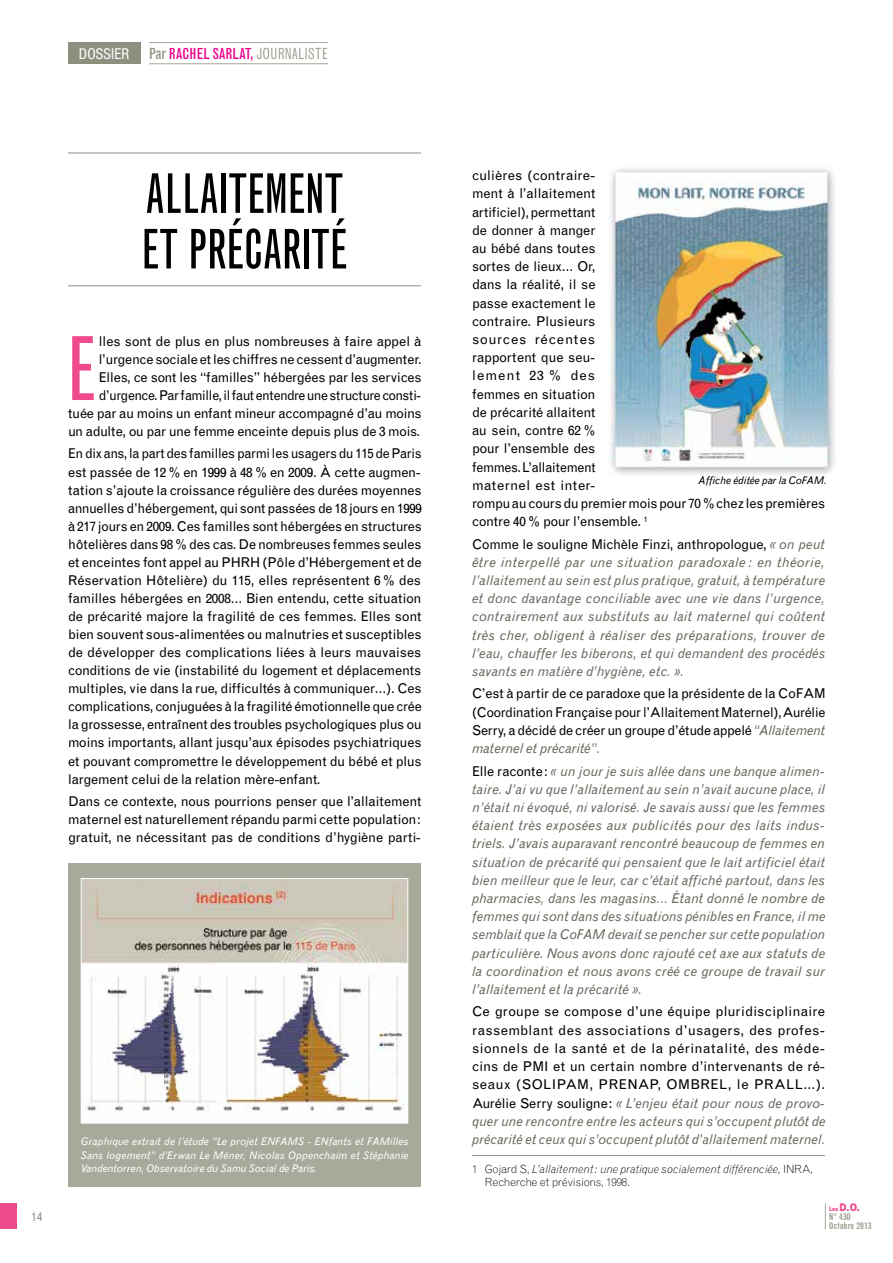
<style>
.page{position:relative;width:893px;height:1263px;background:#fff}
.page>*{position:absolute;margin:0;border:0;box-sizing:border-box;transform-origin:0 0}
.t1{font:extra-condensed 87.3px "Grotesque";color:#ef4a8d}
.t2{font:extra-condensed 54px/55.5px "Grotesque";letter-spacing:.01em;color:#000}
.t3{font:condensed 15px "Grotesque";letter-spacing:-.02em;color:#ec008c}
.t4{font:condensed 15px "Helvetica Neue";letter-spacing:.01em;color:#fff}
.t5{font:13.5px/18.1px "Grotesque";letter-spacing:-.015em;color:#000;text-align:justify}
.t6{font:italic 13.5px/18.1px "Grotesque";color:#676a5e;text-align:justify}
.t7{font:condensed 12px "Helvetica Neue";color:#8c907f}
.t8{font:italic 300 11.25px/13.5px "Grotesque";letter-spacing:-.015em;color:#000}
.t9{font:italic 10.5px/13.5px "Grotesque";color:#fff}
.t10{font:italic 10.5px "Grotesque";letter-spacing:-.015em;color:#000}
.t11{font:10.5px "Aller Display";color:#ef4a8d}
.t12{font:condensed 9px/9px "Grotesque";letter-spacing:.01em;color:#8c907f}
.s1{color:#8c907f}
.s2{font-weight:300;color:#8c907f}
.s3{font-style:normal;color:#000}
.s4{font-style:italic;color:#676a5e}
.s5{font-style:normal}
.s6{font-size:6px}
</style>
<div class="page">
<div style="left:0;top:1203px;width:17px;height:26px;background:#ef4a8d"></div>
<div style="left:68px;top:43px;width:72px;height:21px;background:#8c907f"></div>
<svg style="left:825px;top:1203px;width:1px;height:26px"></svg>
<hr style="left:149px;top:42px;width:179px;height:1px;background:#a7a699">
<hr style="left:149px;top:63px;width:179px;height:1px;background:#a7a699">
<hr style="left:68px;top:153px;width:353px;height:1px;background:#8c907f">
<hr style="left:68px;top:285px;width:353px;height:1px;background:#8c907f">
<div style="left:68px;top:863px;width:353px;height:323px;background:#a6aa9b"></div>
<svg style="left:80px;top:878px;width:329px;height:246px"></svg>
<img style="left:608px;top:168px;width:227px;height:307px">
<hr style="left:472px;top:1155px;width:353px;height:1px;background:#8c907f">
<p class="t4" style="left:79px;top:45px;width:52px">DOSSIER</p>
<p class="t3" style="left:149px;top:45px;width:181px"><span class="s1">Par</span> RACHEL SARLAT, <span class="s2">JOURNALISTE</span></p>
<p class="t7" style="left:31px;top:1210px;width:13px">14</p>
<h2 class="t2" style="left:142px;top:166px;width:207px">ALLAITEMENT<br>ET PRÉCARITÉ</h2>
<h1 class="t1" style="left:68px;top:317px;width:29px">E</h1>
<p class="t5" style="left:68px;top:332px;width:355px;text-align:right">lles sont de plus en plus nombreuses à faire appel à l’urgence sociale et les chiffres ne cessent d’augmenter.<br>Elles, ce sont les “familles” hébergées par les services d’urgence. Par famille, il faut entendre une structure consti-<br>tuée par au moins un enfant mineur accompagné d’au moins un adulte, ou par une femme enceinte depuis plus de 3 mois.</p>
<p class="t5" style="left:68px;top:445px;width:355px">En dix ans, la part des familles parmi les usagers du 115 de Paris est passée de 12 % en 1999 à 48 % en 2009. À cette augmen&shy;tation s’ajoute la croissance régulière des durées moyennes annuelles d’hébergement, qui sont passées de 18 jours en 1999 à 217 jours en 2009. Ces familles sont hébergées en structures hôtelières dans 98 % des cas. De nombreuses femmes seules et enceintes font appel au PHRH (Pôle d’Hébergement et de Réservation Hôtelière) du 115, elles représentent 6 % des familles hébergées en 2008… Bien entendu, cette situation de précarité majore la fragilité de ces femmes. Elles sont bien souvent sous-alimentées ou malnutries et susceptibles de développer des complications liées à leurs mauvaises conditions de vie (instabilité du logement et déplacements multiples, vie dans la rue, difficultés à communiquer…). Ces complications, conjuguées à la fragilité émotionnelle que crée la grossesse, entraînent des troubles psychologiques plus ou moins importants, allant jusqu’aux épisodes psychiatriques et pouvant compromettre le développement du bébé et plus largement celui de la relation mère-enfant.</p>
<p class="t5" style="left:68px;top:792px;width:355px">Dans ce contexte, nous pourrions penser que l’allaitement maternel est naturellement répandu parmi cette population: gratuit, ne nécessitant pas de conditions d’hygiène parti-</p>
<p class="t5" style="left:472px;top:167px;width:355px;text-align:left">culières (contraire-<br>ment à l’allaitement<br>artificiel), permettant<br>de donner à manger<br>au bébé dans toutes<br>sortes de lieux… Or,<br>dans la réalité, il se<br>passe exactement le<br>contraire. Plusieurs<br>sources récentes<br>rapportent que seu-<br>lement 23 % des<br>femmes en situation<br>de précarité allaitent<br>au sein, contre 62 %<br>pour l’ensemble des<br>femmes. L’allaitement<br>maternel est inter-<br>rompu au cours du premier mois pour 70 % chez les premières contre 40 % pour l’ensemble. <sup>1</sup></p>
<p class="t6" style="left:472px;top:535px;width:355px"><span class="s3">Comme le souligne Michèle Finzi, anthropologue,</span> « on peut être interpellé par une situation paradoxale : en théorie, l’allaitement au sein est plus pratique, gratuit, à température et donc davantage conciliable avec une vie dans l’urgence, contrairement aux substituts au lait maternel qui coûtent très cher, obligent à réaliser des préparations, trouver de l’eau, chauffer les biberons, et qui demandent des procédés savants en matière d’hygiène, etc. ».</p>
<p class="t5" style="left:472px;top:685px;width:355px">C’est à partir de ce paradoxe que la présidente de la CoFAM (Coordination Française pour l’Allaitement Maternel), Aurélie Serry, a décidé de créer un groupe d’étude appelé <span class="s4">“Allaitement maternel et précarité”.</span></p>
<p class="t6" style="left:472px;top:762px;width:355px"><span class="s3">Elle raconte:</span> « un jour je suis allée dans une banque alimen&shy;taire. J’ai vu que l’allaitement au sein n’avait aucune place, il n’était ni évoqué, ni valorisé. Je savais aussi que les femmes étaient très exposées aux publicités pour des laits indus&shy;triels. J’avais auparavant rencontré beaucoup de femmes en situation de précarité qui pensaient que le lait artificiel était bien meilleur que le leur, car c’était affiché partout, dans les pharmacies, dans les magasins… Étant donné le nombre de femmes qui sont dans des situations pénibles en France, il me semblait que la CoFAM devait se pencher sur cette population particulière. Nous avons donc rajouté cet axe aux statuts de la coordination et nous avons créé ce groupe de travail sur l’allaitement et la précarité ».</p>
<p class="t5" style="left:472px;top:1003px;width:355px">Ce groupe se compose d’une équipe pluridisciplinaire rassemblant des associations d’usagers, des profes&shy;sionnels de la santé et de la périnatalité, des méde&shy;cins de PMI et un certain nombre d’intervenants de ré&shy;seaux (SOLIPAM, PRENAP, OMBREL, le PRALL…).<br>Aurélie Serry souligne: <span class="s4">« L’enjeu était pour nous de provo&shy;quer une rencontre entre les acteurs qui s’occupent plutôt de</span></p>
<p class="t10" style="left:698px;top:474px;width:130px">Affiche éditée par la CoFAM.</p>
<p class="t9" style="left:81px;top:1135px;width:329px">Graphique extrait de l’étude “Le projet ENFAMS - ENfants et FAMilles</p>
<p class="t6" style="left:472px;top:1130px;width:355px">précarité et ceux qui s’occupent plutôt d’allaitement maternel.</p>
<p class="t9" style="left:81px;top:1148px;width:329px">Sans logement” d’Erwan Le Méner, Nicolas Oppenchaim et Stéphanie<br>Vandentorren, Observatoire du Samu Social de Paris.</p>
<p class="t8" style="left:485px;top:1162px;width:330px;text-indent:-13px"><span class="s5">1 Gojard S,</span> L’allaitement: une pratique socialement différenciée, <span class="s5">INRA,<br>Recherche et prévisions, 1998.</span></p>
<p class="t11" style="left:829px;top:1201px;width:32px"><span class="s6">Les</span> D.O.</p>
<p class="t12" style="left:829px;top:1212px;width:44px">N° 430<br>Octobre 2013</p>
</div>
